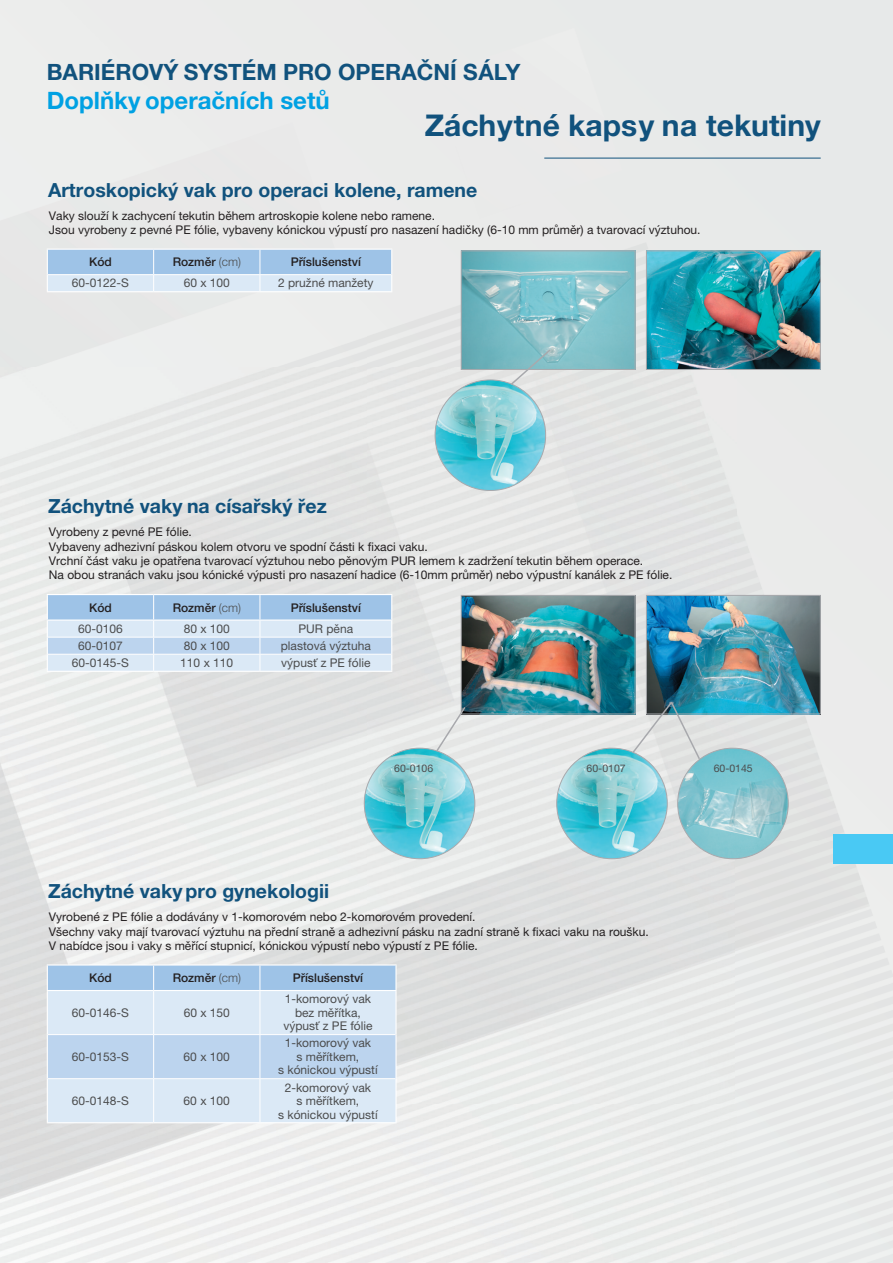
<style>
.page{position:relative;width:893px;height:1263px;background:#fff}
.page>*{position:absolute;margin:0;border:0;box-sizing:border-box;transform-origin:0 0}
.t1{font:700 30px "Helvetica Neue LT Pro";color:#11527d}
.t2{font:700 24px "Helvetica Neue LT Pro";color:#00a1e3}
.t3{font:700 22.5px "Helvetica Neue LT Pro";color:#11527d}
.t4{font:700 19.5px "Helvetica Neue LT Pro";color:#11527d}
.t5{font:12px/14.4px "Helvetica Neue LT Pro";color:#231f20}
.t6{font:12px/13.5px "Helvetica Neue LT Pro";color:#4b4c4d;text-align:center}
.t7{font:500 12px "Helvetica Neue LT Pro";color:#231f20}
.t8{font:10.5px "Helvetica Neue LT Pro";color:#4b4c4d}
.s1{font-weight:300;color:#4b4c4d}
</style>
<div class="page">
<img style="left:0;top:0;width:893px;height:1263px">
<hr style="left:544px;top:158px;width:277px;height:1px;background:#11527d">
<div style="left:833px;top:834px;width:60px;height:30px;background:#49c9f4"></div>
<svg style="left:47px;top:249px;width:345px;height:43px;background:#bbd5ee"></svg>
<hr style="left:47px;top:671px;width:107px;height:1px;background:#fff">
<hr style="left:154px;top:671px;width:106px;height:1px;background:#fff">
<hr style="left:260px;top:671px;width:132px;height:1px;background:#fff">
<svg style="left:47px;top:594px;width:345px;height:77px;background:#c3d9f0"></svg>
<hr style="left:47px;top:619px;width:107px;height:2px;background:#fff">
<hr style="left:154px;top:619px;width:106px;height:2px;background:#fff">
<hr style="left:260px;top:619px;width:132px;height:2px;background:#fff">
<div style="left:48px;top:991px;width:347px;height:131px;background:#dbe9f6"></div>
<div style="left:48px;top:1035px;width:347px;height:43px;background:#bcd4ee"></div>
<hr style="left:47px;top:964px;width:107px;height:1px;background:#fff">
<hr style="left:154px;top:964px;width:106px;height:1px;background:#fff">
<hr style="left:260px;top:964px;width:137px;height:1px;background:#fff">
<hr style="left:395px;top:965px;width:2px;height:25px;background:#fff">
<hr style="left:47px;top:991px;width:1px;height:43px;background:#fff">
<hr style="left:395px;top:991px;width:2px;height:43px;background:#fff">
<hr style="left:47px;top:1034px;width:1px;height:45px;background:#fff">
<hr style="left:395px;top:1034px;width:2px;height:45px;background:#fff">
<hr style="left:47px;top:1079px;width:1px;height:43px;background:#fff">
<hr style="left:395px;top:1079px;width:2px;height:43px;background:#fff">
<hr style="left:47px;top:1122px;width:107px;height:1px;background:#fff">
<hr style="left:154px;top:1122px;width:106px;height:1px;background:#fff">
<hr style="left:260px;top:1122px;width:137px;height:1px;background:#fff">
<div style="left:47px;top:965px;width:349px;height:25px;background:#9ec3e7"></div>
<hr style="left:153px;top:991px;width:1px;height:43px;background:#fff">
<hr style="left:260px;top:991px;width:1px;height:43px;background:#fff">
<hr style="left:48px;top:1034px;width:106px;height:1px;background:#fff">
<hr style="left:154px;top:1034px;width:106px;height:1px;background:#fff">
<hr style="left:153px;top:1035px;width:1px;height:43px;background:#fff">
<hr style="left:260px;top:1034px;width:135px;height:1px;background:#fff">
<hr style="left:260px;top:1035px;width:1px;height:43px;background:#fff">
<hr style="left:48px;top:1078px;width:106px;height:1px;background:#fff">
<hr style="left:154px;top:1078px;width:106px;height:1px;background:#fff">
<hr style="left:153px;top:1079px;width:1px;height:43px;background:#fff">
<hr style="left:260px;top:1078px;width:135px;height:1px;background:#fff">
<hr style="left:260px;top:1079px;width:1px;height:43px;background:#fff">
<hr style="left:47px;top:990px;width:107px;height:1px;background:#fff">
<hr style="left:154px;top:990px;width:106px;height:1px;background:#fff">
<hr style="left:260px;top:990px;width:137px;height:1px;background:#fff">
<img style="left:648px;top:597px;width:171px;height:115px">
<div style="left:646px;top:595px;width:175px;height:119px;border:1px solid #a8a9ad"></div>
<img style="left:463px;top:597px;width:170px;height:115px">
<div style="left:461px;top:595px;width:174px;height:119px;border:1px solid #a8a9ad"></div>
<img style="left:557px;top:748px;width:110px;height:111px;border-radius:55px">
<img style="left:364px;top:748px;width:111px;height:111px;border-radius:55px">
<img style="left:678px;top:748px;width:110px;height:111px;border-radius:55px">
<svg style="left:435px;top:705px;width:32px;height:48px;background:#dee1e0"></svg>
<svg style="left:631px;top:700px;width:70px;height:61px;background:#b8c8cb"></svg>
<img style="left:463px;top:252px;width:170px;height:116px">
<div style="left:461px;top:250px;width:174px;height:120px;border:1px solid #a8a9ad"></div>
<img style="left:648px;top:252px;width:171px;height:116px">
<div style="left:646px;top:250px;width:175px;height:120px;border:1px solid #a8a9ad"></div>
<img style="left:435px;top:380px;width:111px;height:110px;border-radius:55px">
<svg style="left:509px;top:348px;width:43px;height:38px;background:#aacbcf"></svg>
<h3 class="t3" style="left:47px;top:58px;width:475px">BARIÉROVÝ SYSTÉM PRO OPERAČNÍ SÁLY</h3>
<h2 class="t2" style="left:47px;top:85px;width:284px">Doplňky operačních setů</h2>
<h1 class="t1" style="left:425px;top:107px;width:397px">Záchytné kapsy na tekutiny</h1>
<h3 class="t4" style="left:48px;top:178px;width:431px">Artroskopický vak pro operaci kolene, ramene</h3>
<p class="t5" style="left:49px;top:208px;width:653px">Vaky slouží k zachycení tekutin během artroskopie kolene nebo ramene.<br>Jsou vyrobeny z pevné PE fólie, vybaveny kónickou výpustí pro nasazení hadičky (6-10 mm průměr) a tvarovací výztuhou.</p>
<p class="t7" style="left:89px;top:255px;width:24px">Kód</p>
<p class="t7" style="left:173px;top:255px;width:70px">Rozměr <span class="s1">(cm)</span></p>
<p class="t7" style="left:291px;top:255px;width:72px">Příslušenství</p>
<p class="t6" style="left:72px;top:276px;width:59px">60-0122-S</p>
<p class="t6" style="left:184px;top:276px;width:48px">60 x 100</p>
<p class="t6" style="left:278px;top:276px;width:97px">2 pružné manžety</p>
<h3 class="t4" style="left:48px;top:494px;width:280px">Záchytné vaky na císařský řez</h3>
<p class="t5" style="left:49px;top:525px;width:625px">Vyrobeny z pevné PE fólie.<br>Vybaveny adhezivní páskou kolem otvoru ve spodní části k fixaci vaku.<br>Vrchní část vaku je opatřena tvarovací výztuhou nebo pěnovým PUR lemem k zadržení tekutin během operace.<br>Na obou stranách vaku jsou kónické výpusti pro nasazení hadice (6-10mm průměr) nebo výpustní kanálek z PE fólie.</p>
<p class="t7" style="left:89px;top:600px;width:24px">Kód</p>
<p class="t7" style="left:173px;top:600px;width:70px">Rozměr <span class="s1">(cm)</span></p>
<p class="t7" style="left:291px;top:600px;width:72px">Příslušenství</p>
<p class="t6" style="left:78px;top:622px;width:46px">60-0106</p>
<p class="t6" style="left:184px;top:622px;width:48px">80 x 100</p>
<p class="t6" style="left:298px;top:622px;width:56px">PUR pěna</p>
<p class="t6" style="left:78px;top:639px;width:46px">60-0107</p>
<p class="t6" style="left:184px;top:639px;width:48px">80 x 100</p>
<p class="t6" style="left:281px;top:639px;width:92px">plastová výztuha</p>
<p class="t6" style="left:72px;top:656px;width:59px">60-0145-S</p>
<p class="t6" style="left:180px;top:656px;width:54px">110 x 110</p>
<p class="t6" style="left:281px;top:656px;width:91px">výpusť z PE fólie</p>
<p class="t8" style="left:394px;top:762px;width:41px">60-0106</p>
<p class="t8" style="left:587px;top:762px;width:41px">60-0107</p>
<p class="t8" style="left:714px;top:762px;width:41px">60-0145</p>
<h3 class="t4" style="left:48px;top:879px;width:283px">Záchytné vaky pro gynekologii</h3>
<p class="t5" style="left:49px;top:909px;width:601px">Vyrobené z PE fólie a dodávány v 1-komorovém nebo 2-komorovém provedení.<br>Všechny vaky mají tvarovací výztuhu na přední straně a adhezivní pásku na zadní straně k fixaci vaku na roušku.<br>V nabídce jsou i vaky s měřící stupnicí, kónickou výpustí nebo výpustí z PE fólie.</p>
<p class="t7" style="left:89px;top:971px;width:24px">Kód</p>
<p class="t7" style="left:173px;top:971px;width:70px">Rozměr <span class="s1">(cm)</span></p>
<p class="t7" style="left:293px;top:971px;width:72px">Příslušenství</p>
<p class="t6" style="left:72px;top:1006px;width:59px">60-0146-S</p>
<p class="t6" style="left:184px;top:1006px;width:48px">60 x 150</p>
<p class="t6" style="left:283px;top:992px;width:91px">1-komorový vak bez měřítka, výpusť z PE fólie</p>
<p class="t6" style="left:72px;top:1050px;width:59px">60-0153-S</p>
<p class="t6" style="left:184px;top:1050px;width:48px">60 x 100</p>
<p class="t6" style="left:72px;top:1094px;width:59px">60-0148-S</p>
<p class="t6" style="left:184px;top:1094px;width:48px">60 x 100</p>
<p class="t6" style="left:278px;top:1036px;width:101px">1-komorový vak<br>s měřítkem,<br>s kónickou výpustí</p>
<p class="t6" style="left:278px;top:1080px;width:101px">2-komorový vak<br>s měřítkem,<br>s kónickou výpustí</p>
</div>
